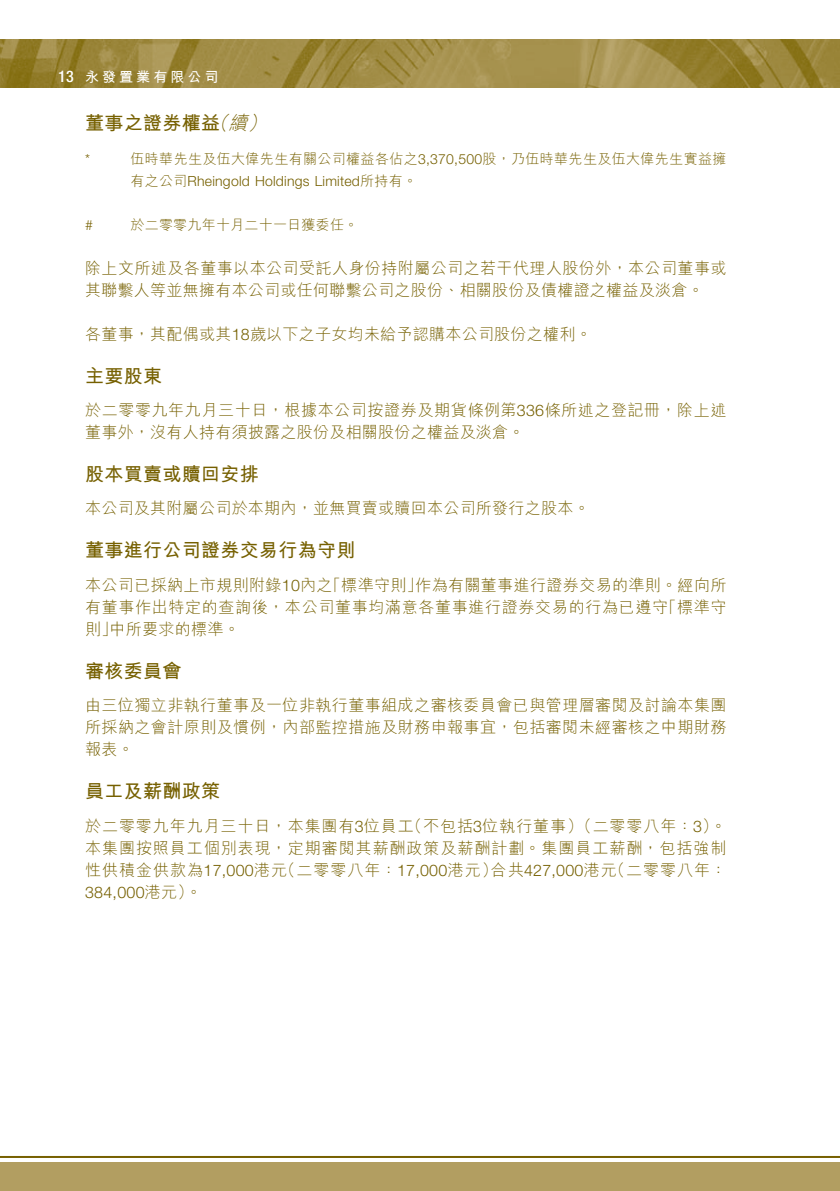
<style>
.page{position:relative;width:840px;height:1191px;background:#fff}
.page>*{position:absolute;margin:0;border:0;box-sizing:border-box;transform-origin:0 0}
.t1{font:700 19px "M Hei HK";letter-spacing:.015em;color:#766000}
.t2{font:italic 300 19px "M Hei HK";color:#766000}
.t3{font:300 16px/22px "M Hei HK";letter-spacing:.03em;color:#766000}
.t4{font:300 16px "M Hei HK";letter-spacing:.06em;color:#766000}
.t5{font:300 16px "Helvetica Neue LT Std";letter-spacing:.015em;color:#766000}
.t6{font:300 16px "M Hei HK";letter-spacing:.065em;color:#766000}
.t7{font:500 condensed 16px "Helvetica Neue LT Std";color:#fff}
.t8{font:300 14px "M Hei HK";letter-spacing:.025em;color:#766000}
.t9{font:300 14px "Helvetica Neue LT Std";letter-spacing:.015em;color:#766000}
.t10{font:700 14px "M Hei HK";letter-spacing:.215em;color:#fff}
.s1{font-weight:300;font-style:italic}
.s2{font-family:"Helvetica Neue LT Std"}
.s3{font-family:"M Hei HK"}
</style>
<div class="page">
<svg style="left:839px;top:1156px;width:1px;height:35px"></svg>
<div style="left:0;top:1162px;width:839px;height:29px;background:#b29e61"></div>
<hr style="left:0;top:1156px;width:839px;height:2px;background:#766000">
<svg style="left:0;top:40px;width:839px;height:48px;background:#9e8a41"></svg>
<p class="t7" style="left:58px;top:66px;width:9px">13</p>
<p class="t10" style="left:85px;top:66px;width:135px">永發置業有限公司</p>
<p class="t1" style="left:85px;top:109px;width:170px">董事之證券權益<span class="s1">續</span></p>
<p class="t2" style="left:209px;top:110px;width:26px">（</p>
<p class="t8" style="left:130px;top:149px;width:597px">伍時華先生及伍大偉先生有關公司權益各佔之<span class="s2">3,370,500</span>股，乃伍時華先生及伍大偉先生實益擁</p>
<p class="t2" style="left:248px;top:110px;width:26px">(</p>
<p class="t9" style="left:85px;top:150px;width:6px">*</p>
<p class="t9" style="left:130px;top:172px;width:288px"><span class="s3">有之公司</span>Rheingold Holdings Limited<span class="s3">所持有。</span></p>
<p class="t8" style="left:130px;top:215px;width:229px">於二零零九年十月二十一日獲委任。</p>
<p class="t9" style="left:85px;top:216px;width:9px">#</p>
<p class="t3" style="left:85px;top:256px;width:642px">除上文所述及各董事以本公司受託人身份持附屬公司之若干代理人股份外，本公司董事或其聯繫人等並無擁有本公司或任何聯繫公司之股份、相關股份及債權證之權益及淡倉。</p>
<p class="t3" style="left:85px;top:322px;width:508px">各董事，其配偶或其<span class="s2">18</span>歲以下之子女均未給予認購本公司股份之權利。</p>
<p class="t1" style="left:85px;top:362px;width:78px">主要股東</p>
<p class="t3" style="left:85px;top:398px;width:642px">於二零零九年九月三十日，根據本公司按證券及期貨條例第<span class="s2">336</span>條所述之登記冊，除上述董事外，沒有人持有須披露之股份及相關股份之權益及淡倉。</p>
<p class="t1" style="left:85px;top:460px;width:175px">股本買賣或贖回安排</p>
<p class="t3" style="left:85px;top:497px;width:506px">本公司及其附屬公司於本期內，並無買賣或贖回本公司所發行之股本。</p>
<p class="t1" style="left:85px;top:536px;width:272px">董事進行公司證券交易行為守則</p>
<p class="t3" style="left:415px;top:573px;width:312px">作為有關董事進行證券交易的準則。經向所</p>
<p class="t3" style="left:85px;top:573px;width:249px">本公司已採納上市規則附錄<span class="s2">10</span>內之</p>
<p class="t3" style="left:325px;top:573px;width:99px">「標準守則」</p>
<p class="t3" style="left:110px;top:595px;width:559px;text-indent:-25px">有董事作出特定的查詢後，本公司董事均滿意各董事進行證券交易的行為已遵守中所要求的標準。</p>
<p class="t3" style="left:660px;top:595px;width:68px">「標準守</p>
<p class="t3" style="left:85px;top:617px;width:34px">則」</p>
<p class="t1" style="left:85px;top:657px;width:98px">審核委員會</p>
<p class="t3" style="left:85px;top:693px;width:642px;text-align:justify">由三位獨立非執行董事及一位非執行董事組成之審核委員會已與管理層審閱及討論本集團所採納之會計原則及慣例，內部監控措施及財務申報事宜，包括審閱未經審核之中期財務報表。</p>
<p class="t1" style="left:85px;top:777px;width:136px">員工及薪酬政策</p>
<p class="t4" style="left:406px;top:814px;width:321px">（不包括<span class="s2">3</span>位執行董事）（二零零八年：<span class="s2">3</span> 。(</p>
<p class="t4" style="left:85px;top:814px;width:330px">於二零零九年九月三十日，本集團有<span class="s2">3</span>位員工</p>
<p class="t4" style="left:85px;top:836px;width:642px">本集團按照員工個別表現，定期審閱其薪酬政策及薪酬計劃。集團員工薪酬，包括強制</p>
<p class="t3" style="left:608px;top:858px;width:119px">（二零零八年：</p>
<p class="t3" style="left:279px;top:858px;width:220px">（二零零八年：<span class="s2">17,000</span>港元）</p>
<p class="t5" style="left:490px;top:860px;width:127px"><span class="s3">合共</span>427,000<span class="s3">港元</span></p>
<p class="t6" style="left:85px;top:858px;width:203px">性供積金供款為<span class="s2">17,000</span>港元</p>
<p class="t5" style="left:85px;top:882px;width:118px">384,000<span class="s3">港元。(</span></p>
</div>
